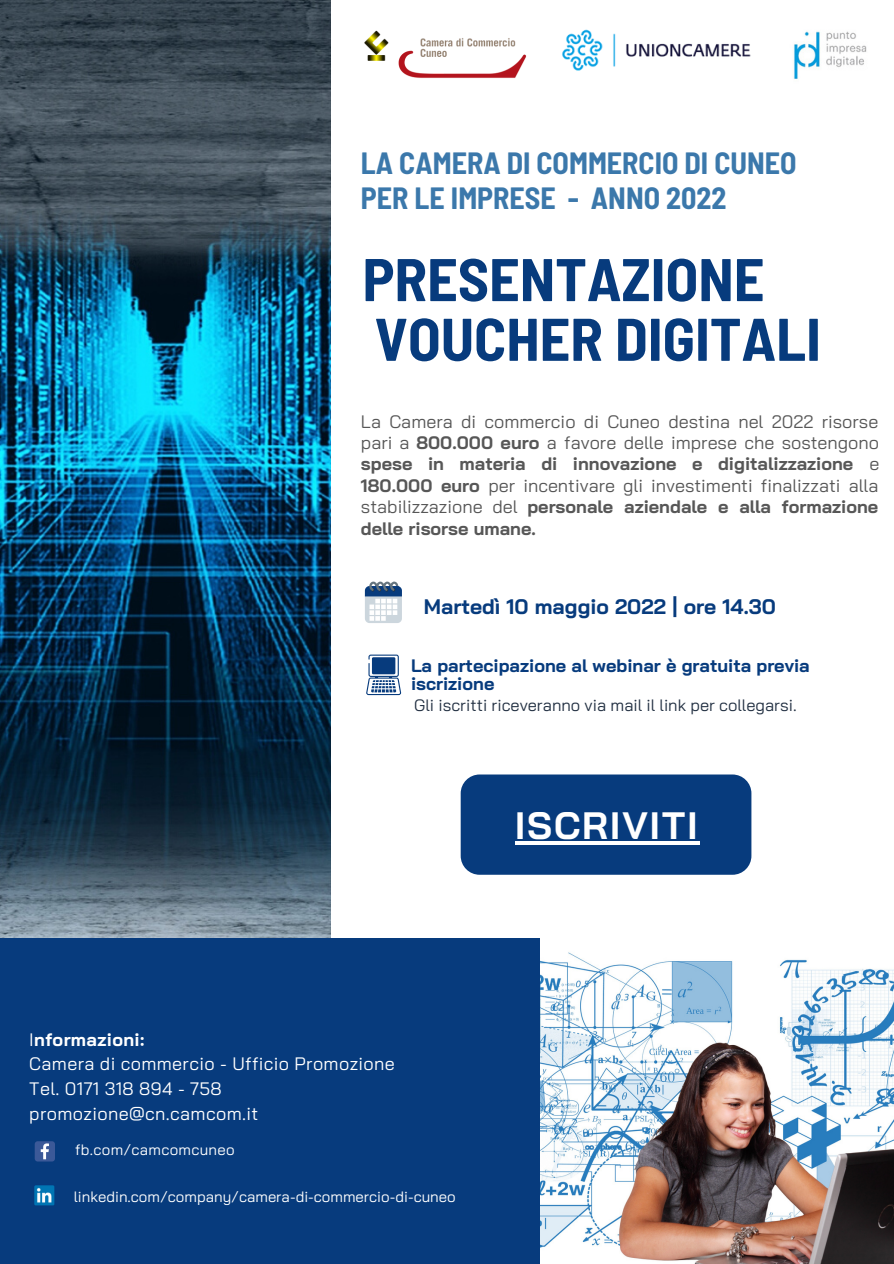
<style>
.page{position:relative;width:894px;height:1264px;background:#fff}
.page>*{position:absolute;margin:0;border:0;box-sizing:border-box;transform-origin:0 0}
.t1{font:700 semi-condensed 60px/59.7px "Barlow";color:#073b7d}
.t2{font:700 38.1px "Bai Jamjuree";letter-spacing:.045em;color:#fff}
.t3{font:700 semi-condensed 30px "Barlow";color:#3b78ab}
.t4{font:700 21px "Bai Jamjuree";color:#073b7d}
.t5{font:18px/21.5px "Bai Jamjuree";color:#575757;text-align:justify}
.t6{font:18px "Bai Jamjuree";letter-spacing:.02em;color:#fff}
.t7{font:700 18px/18px "Bai Jamjuree";color:#073b7d}
.t8{font:700 18px "Bai Jamjuree";letter-spacing:.02em;color:#fff}
.t9{font:16.5px "Bai Jamjuree";color:#223042}
.t10{font:15px "Bai Jamjuree";color:#fff}
.t11{font:15px "Bai Jamjuree";letter-spacing:.02em;color:#fff}
.s1{font-weight:700}
.s2{font-weight:400}
</style>
<div class="page">
<img style="left:0;top:0;width:331px;height:937px">
<div style="left:0;top:937px;width:542px;height:326px;background:#073b7d"></div>
<img style="left:540px;top:937px;width:353px;height:326px">
<svg style="left:365px;top:581px;width:37px;height:42px"></svg>
<svg style="left:366px;top:654px;width:35px;height:41px"></svg>
<div style="left:460px;top:774px;width:291px;height:100px;background:#073b7d;border-radius:19px"></div>
<hr style="left:514px;top:841px;width:185px;height:3px;background:#fff">
<img style="left:364px;top:30px;width:163px;height:48px">
<img style="left:562px;top:29px;width:189px;height:42px">
<img style="left:793px;top:31px;width:74px;height:48px">
<svg style="left:35px;top:1141px;width:20px;height:20px"></svg>
<img style="left:34px;top:1185px;width:21px;height:21px">
<p class="t3" style="left:361px;top:144px;width:437px">LA CAMERA DI COMMERCIO DI CUNEO</p>
<p class="t3" style="left:361px;top:179px;width:367px">PER LE IMPRESE - ANNO 2022</p>
<p class="t1" style="left:362px;top:247px;width:459px">PRESENTAZIONE<br>VOUCHER DIGITALI</p>
<p class="t5" style="left:361px;top:410px;width:519px">La Camera di commercio di Cuneo destina nel 2022 risorse pari a <span class="s1">800.000 euro</span> a favore delle imprese che sostengono <span class="s1">spese in materia di innovazione e digitalizzazione</span> e <span class="s1">180.000 euro</span> per incentivare gli investimenti finalizzati alla stabilizzazione del <span class="s1">personale aziendale e alla formazione delle risorse umane.</span></p>
<p class="t4" style="left:423px;top:593px;width:353px">Martedì 10 maggio 2022 | ore 14.30</p>
<p class="t7" style="left:411px;top:656px;width:400px">La partecipazione al webinar è gratuita previa iscrizione</p>
<p class="t9" style="left:414px;top:694px;width:384px">Gli iscritti riceveranno via mail il link per collegarsi.</p>
<p class="t2" style="left:514px;top:800px;width:184px">ISCRIVITI</p>
<p class="t8" style="left:29px;top:1027px;width:117px"><span class="s2">I</span>nformazioni:</p>
<p class="t6" style="left:29px;top:1052px;width:367px">Camera di commercio - Ufficio Promozione</p>
<p class="t6" style="left:29px;top:1077px;width:194px">Tel. 0171 318 894 - 758</p>
<p class="t6" style="left:29px;top:1101px;width:230px">promozione@cn.camcom.it</p>
<p class="t11" style="left:75px;top:1140px;width:161px">fb.com/camcomcuneo</p>
<p class="t10" style="left:74px;top:1186px;width:383px">linkedin.com/company/camera-di-commercio-di-cuneo</p>
</div>
